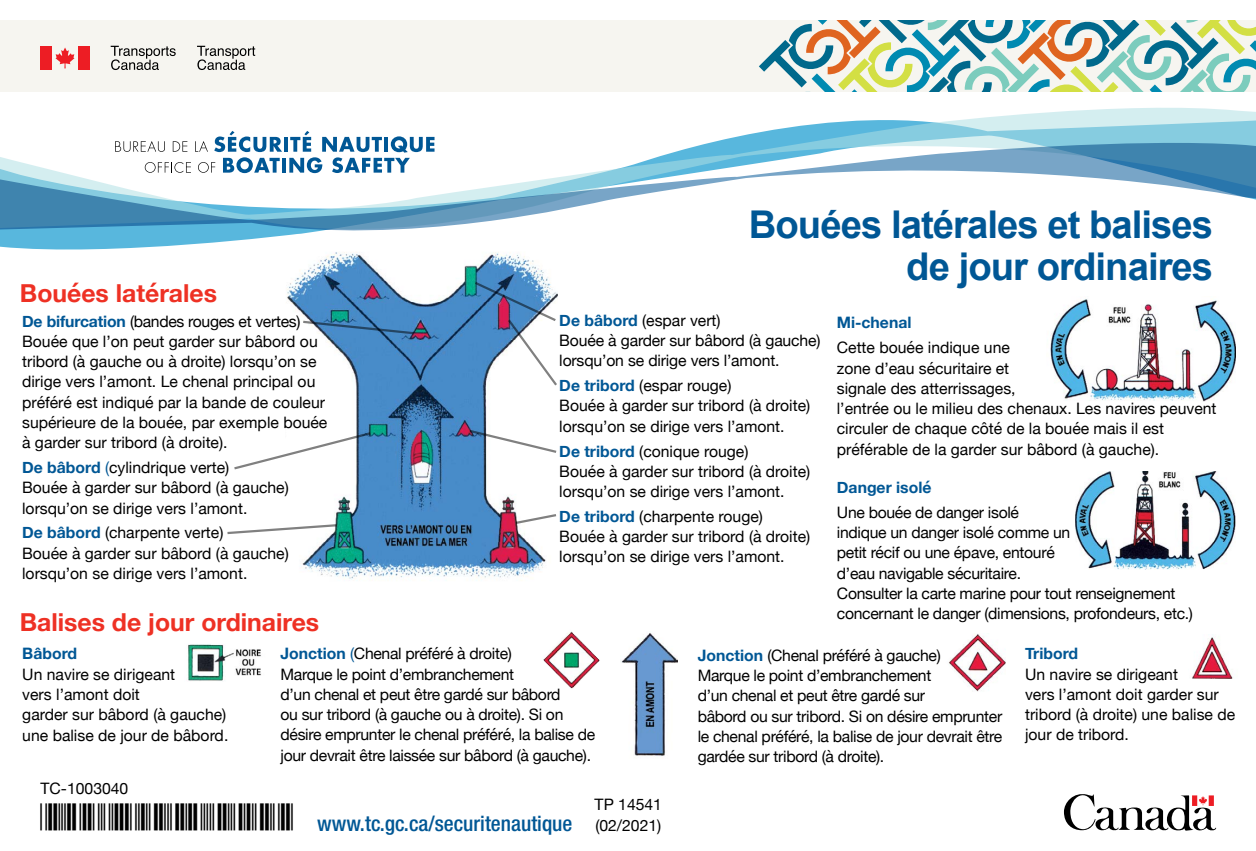
<style>
.page{position:relative;width:1256px;height:851px;background:#fff}
.page>*{position:absolute;margin:0;border:0;box-sizing:border-box;transform-origin:0 0}
.t1{font:700 38.25px/42.8px "Arial";letter-spacing:-.025em;color:#005795;text-align:right}
.t2{font:700 24.75px "Helvetica Neue";color:#ee3124}
.t3{font:500 condensed 21.15px "Helvetica Neue LT Std";color:#005795}
.t4{font:15.75px/20.2px "Helvetica Neue";color:#000}
.t5{font:15.75px/20.2px "Helvetica Neue";letter-spacing:-.02em;color:#000}
.t6{font:700 15.75px "Helvetica Neue";color:#005795}
.s1{font-weight:700;color:#005795}
.s2{color:#005795}
</style>
<div class="page">
<svg style="left:0;top:107px;width:1161px;height:143px"></svg>
<svg style="left:0;top:108px;width:1256px;height:35px"></svg>
<svg style="left:0;top:143px;width:1256px;height:87px"></svg>
<div style="left:0;top:21px;width:1256px;height:71px;background:#f6f5f0"></div>
<svg style="left:759px;top:21px;width:497px;height:71px"></svg>
<div style="left:41px;top:46px;width:11px;height:24px;background:#ed1d24"></div>
<svg style="left:56px;top:47px;width:18px;height:21px"></svg>
<div style="left:78px;top:46px;width:12px;height:24px;background:#ed1d24"></div>
<svg style="left:197px;top:46px;width:58px;height:24px"></svg>
<svg style="left:111px;top:46px;width:65px;height:24px"></svg>
<hr style="left:282px;top:158px;width:4px;height:15px;background:#005795">
<svg style="left:115px;top:131px;width:167px;height:42px"></svg>
<hr style="left:284px;top:137px;width:4px;height:15px;background:#005795">
<svg style="left:289px;top:131px;width:145px;height:42px"></svg>
<img style="left:285px;top:249px;width:273px;height:331px">
<img style="left:1050px;top:299px;width:185px;height:103px">
<img style="left:1075px;top:471px;width:160px;height:98px">
<img style="left:188px;top:644px;width:73px;height:37px">
<img style="left:621px;top:633px;width:57px;height:123px">
<img style="left:543px;top:631px;width:57px;height:58px">
<img style="left:949px;top:634px;width:56px;height:58px">
<img style="left:1192px;top:634px;width:41px;height:44px">
<svg style="left:467px;top:428px;width:91px;height:26px"></svg>
<svg style="left:472px;top:280px;width:86px;height:108px"></svg>
<svg style="left:513px;top:512px;width:45px;height:13px"></svg>
<svg style="left:301px;top:319px;width:115px;height:16px;background:#5689b7"></svg>
<svg style="left:227px;top:523px;width:112px;height:12px"></svg>
<svg style="left:234px;top:430px;width:139px;height:41px"></svg>
<svg style="left:1064px;top:794px;width:152px;height:36px"></svg>
<h1 class="t1" style="left:749px;top:204px;width:466px">Bouées latérales et balises de jour ordinaires</h1>
<h2 class="t2" style="left:20px;top:274px;width:199px">Bouées latérales</h2>
<p class="t4" style="left:22px;top:312px;width:307px"><span class="s1">De bifurcation</span> (bandes rouges et vertes)<br>Bouée que l’on peut garder sur bâbord ou tribord (à gauche ou à droite) lorsqu’on se dirige vers l’amont. Le chenal principal ou préféré est indiqué par la bande de couleur supérieure de la bouée, par exemple bouée à garder sur tribord (à droite).</p>
<p class="t4" style="left:22px;top:458px;width:268px"><span class="s1">De bâbord</span> <span class="s2">(</span>cylindrique verte)<br>Bouée à garder sur bâbord (à gauche) lorsqu’on se dirige vers l’amont.</p>
<p class="t4" style="left:22px;top:523px;width:268px"><span class="s1">De bâbord</span> (charpente verte)<br>Bouée à garder sur bâbord (à gauche) lorsqu’on se dirige vers l’amont.</p>
<p class="t4" style="left:559px;top:311px;width:263px"><span class="s1">De bâbord</span> (espar vert)<br>Bouée à garder sur bâbord (à gauche) lorsqu’on se dirige vers l’amont.</p>
<p class="t4" style="left:559px;top:376px;width:252px"><span class="s1">De tribord</span> (espar rouge)<br>Bouée à garder sur tribord (à droite) lorsqu’on se dirige vers l’amont.</p>
<p class="t4" style="left:559px;top:441px;width:252px"><span class="s1">De tribord</span> (conique rouge)<br>Bouée à garder sur tribord (à droite) lorsqu’on se dirige vers l’amont.</p>
<p class="t4" style="left:559px;top:507px;width:252px"><span class="s1">De tribord</span> (charpente rouge)<br>Bouée à garder sur tribord (à droite) lorsqu’on se dirige vers l’amont.</p>
<p class="t6" style="left:836px;top:310px;width:76px">Mi-chenal</p>
<p class="t4" style="left:836px;top:338px;width:381px">Cette bouée indique une<br>zone d’eau sécuritaire et<br>signale des atterrissages,<br>l’entrée ou le milieu des chenaux. Les navires peuvent circuler de chaque côté de la bouée mais il est préférable de la garder sur bâbord (à gauche).</p>
<p class="t6" style="left:837px;top:475px;width:96px">Danger isolé</p>
<p class="t5" style="left:837px;top:503px;width:357px">Une bouée de danger isolé<br>indique un danger isolé comme un<br>petit récif ou une épave, entouré<br>d’eau navigable sécuritaire.<br>Consulter la carte marine pour tout renseignement concernant le danger (dimensions, profondeurs, etc.)</p>
<h2 class="t2" style="left:20px;top:602px;width:301px">Balises de jour ordinaires</h2>
<p class="t6" style="left:22px;top:641px;width:56px">Bâbord</p>
<p class="t4" style="left:22px;top:664px;width:207px">Un navire se dirigeant<br>vers l’amont doit<br>garder sur bâbord (à gauche) une balise de jour de bâbord.</p>
<p class="t5" style="left:280px;top:644px;width:316px"><span class="s1">Jonction</span> <span class="s2">(</span>Chenal préféré à droite)<br>Marque le point d’embranchement<br>d’un chenal et peut être gardé sur bâbord<br>ou sur tribord (à gauche ou à droite). Si on désire emprunter le chenal préféré, la balise de jour devrait être laissée sur bâbord (à gauche).</p>
<p class="t5" style="left:697px;top:646px;width:306px"><span class="s1">Jonction</span> (Chenal préféré à gauche)<br>Marque le point d’embranchement<br>d’un chenal et peut être gardé sur<br>bâbord ou sur tribord. Si on désire emprunter le chenal préféré, la balise de jour devrait être gardée sur tribord (à droite).</p>
<p class="t6" style="left:1025px;top:641px;width:55px">Tribord</p>
<p class="t4" style="left:1025px;top:664px;width:212px">Un navire se dirigeant<br>vers l’amont doit garder sur tribord (à droite) une balise de jour de tribord.</p>
<p class="t4" style="left:40px;top:778px;width:89px">TC-1003040</p>
<h3 class="t3" style="left:317px;top:810px;width:257px">www.tc.gc.ca/securitenautique</h3>
<p class="t4" style="left:594px;top:794px;width:69px;line-height:21.2px">TP 14541 (02/2021)</p>
</div>
